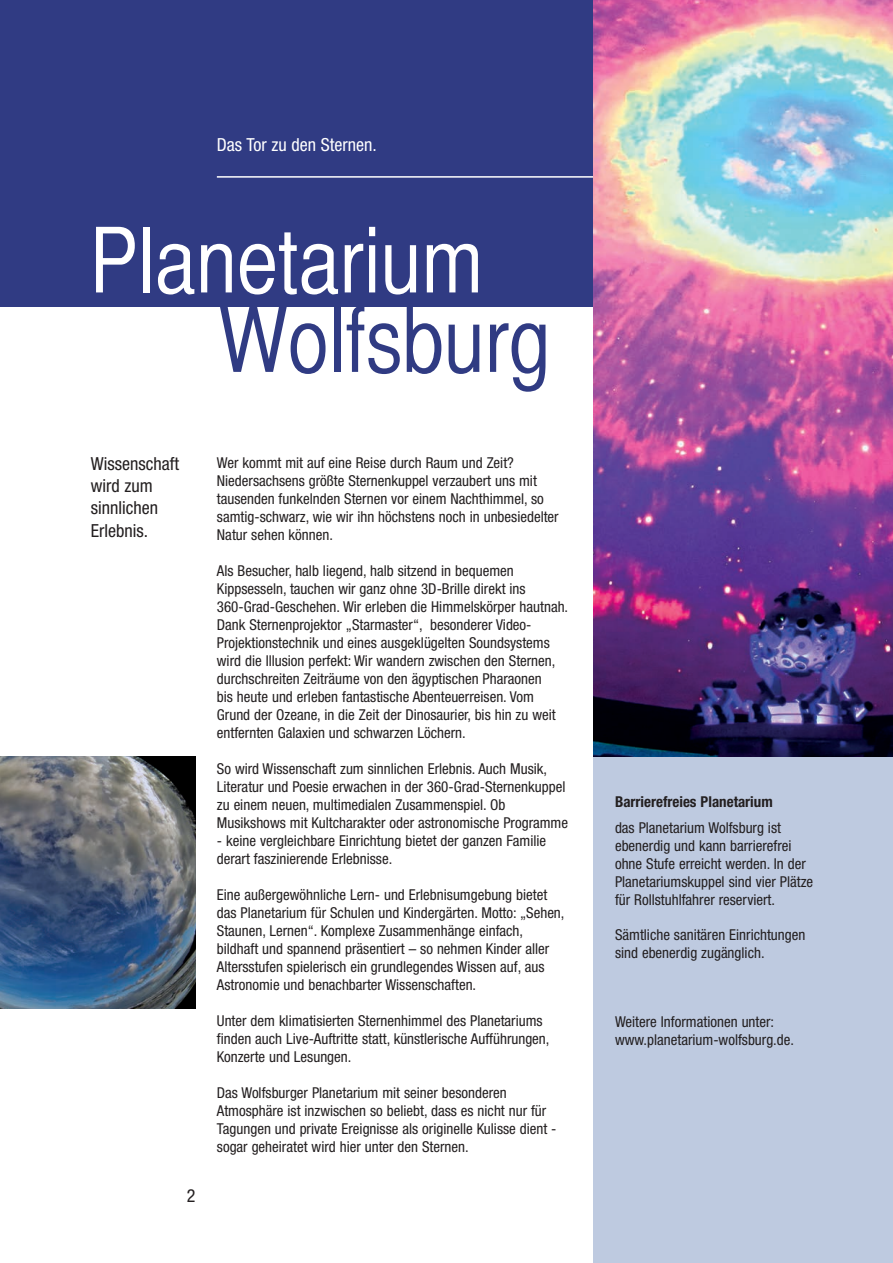
<style>
.page{position:relative;width:893px;height:1263px;background:#fff}
.page>*{position:absolute;margin:0;border:0;box-sizing:border-box;transform-origin:0 0}
.t1{font:90px "Helvetica CY Plain";color:#fff}
.t2{font:90px "Helvetica CY Plain";color:#303b83}
.t3{font:condensed 18px/22.2px "Helvetica Neue";color:#231f20}
.t4{font:condensed 18px "Helvetica Neue";color:#fff}
.t5{font:condensed 15px/18px "Helvetica Neue";color:#231f20}
.t6{font:700 condensed 15px "Helvetica Neue";color:#231f20}
</style>
<div class="page">
<div style="left:0;top:0;width:594px;height:306px;background:#303b83"></div>
<div style="left:593px;top:666px;width:300px;height:597px;background:#becae0"></div>
<img style="left:0;top:756px;width:196px;height:252px">
<hr style="left:217px;top:176px;width:376px;height:2px;background:#fff">
<img style="left:593px;top:0;width:300px;height:756px">
<p class="t4" style="left:217px;top:134px;width:161px">Das Tor zu den Sternen.</p>
<h1 class="t1" style="left:89px;top:210px;width:395px">Planetarium</h1>
<h1 class="t2" style="left:218px;top:289px;width:334px">Wolfsburg</h1>
<p class="t3" style="left:91px;top:452px;width:90px">Wissenschaft wird zum sinnlichen<br>Erlebnis.</p>
<p class="t3" style="left:187px;top:1185px;width:10px">2</p>
<p class="t5" style="left:217px;top:454px;width:343px">Wer kommt mit auf eine Reise durch Raum und Zeit?<br>Niedersachsens größte Sternenkuppel verzaubert uns mit tausenden funkelnden Sternen vor einem Nachthimmel, so samtig-schwarz, wie wir ihn höchstens noch in unbesiedelter Natur sehen können.</p>
<p class="t5" style="left:217px;top:562px;width:353px">Als Besucher, halb liegend, halb sitzend in bequemen Kippsesseln, tauchen wir ganz ohne 3D-Brille direkt ins 360-Grad-Geschehen. Wir erleben die Himmelskörper hautnah.<br>Dank Sternenprojektor „Starmaster“, besonderer Video-Projektionstechnik und eines ausgeklügelten Soundsystems wird die Illusion perfekt: Wir wandern zwischen den Sternen, durchschreiten Zeiträume von den ägyptischen Pharaonen<br>bis heute und erleben fantastische Abenteuerreisen. Vom Grund der Ozeane, in die Zeit der Dinosaurier, bis hin zu weit entfernten Galaxien und schwarzen Löchern.</p>
<p class="t5" style="left:217px;top:760px;width:353px">So wird Wissenschaft zum sinnlichen Erlebnis. Auch Musik, Literatur und Poesie erwachen in der 360-Grad-Sternenkuppel zu einem neuen, multimedialen Zusammenspiel. Ob Musikshows mit Kultcharakter oder astronomische Programme</p>
<p class="t5" style="left:217px;top:832px;width:331px">- keine vergleichbare Einrichtung bietet der ganzen Familie derart faszinierende Erlebnisse.</p>
<p class="t5" style="left:217px;top:886px;width:349px">Eine außergewöhnliche Lern- und Erlebnisumgebung bietet das Planetarium für Schulen und Kindergärten. Motto: „Sehen, Staunen, Lernen“. Komplexe Zusammenhänge einfach, bildhaft und spannend präsentiert – so nehmen Kinder aller Altersstufen spielerisch ein grundlegendes Wissen auf, aus Astronomie und benachbarter Wissenschaften.</p>
<p class="t5" style="left:217px;top:1012px;width:334px">Unter dem klimatisierten Sternenhimmel des Planetariums finden auch Live-Auftritte statt, künstlerische Aufführungen,<br>Konzerte und Lesungen.</p>
<p class="t5" style="left:217px;top:1084px;width:341px">Das Wolfsburger Planetarium mit seiner besonderen Atmosphäre ist inzwischen so beliebt, dass es nicht nur für Tagungen und private Ereignisse als originelle Kulisse dient - sogar geheiratet wird hier unter den Sternen.</p>
<p class="t6" style="left:615px;top:792px;width:159px">Barrierefreies Planetarium</p>
<p class="t5" style="left:615px;top:819px;width:200px">das Planetarium Wolfsburg ist ebenerdig und kann barrierefrei ohne Stufe erreicht werden. In der Planetariumskuppel sind vier Plätze für Rollstuhlfahrer reserviert.</p>
<p class="t5" style="left:615px;top:926px;width:192px">Sämtliche sanitären Einrichtungen sind ebenerdig zugänglich.</p>
<p class="t5" style="left:615px;top:1013px;width:181px">Weitere Informationen unter: www.planetarium-wolfsburg.de.</p>
</div>
